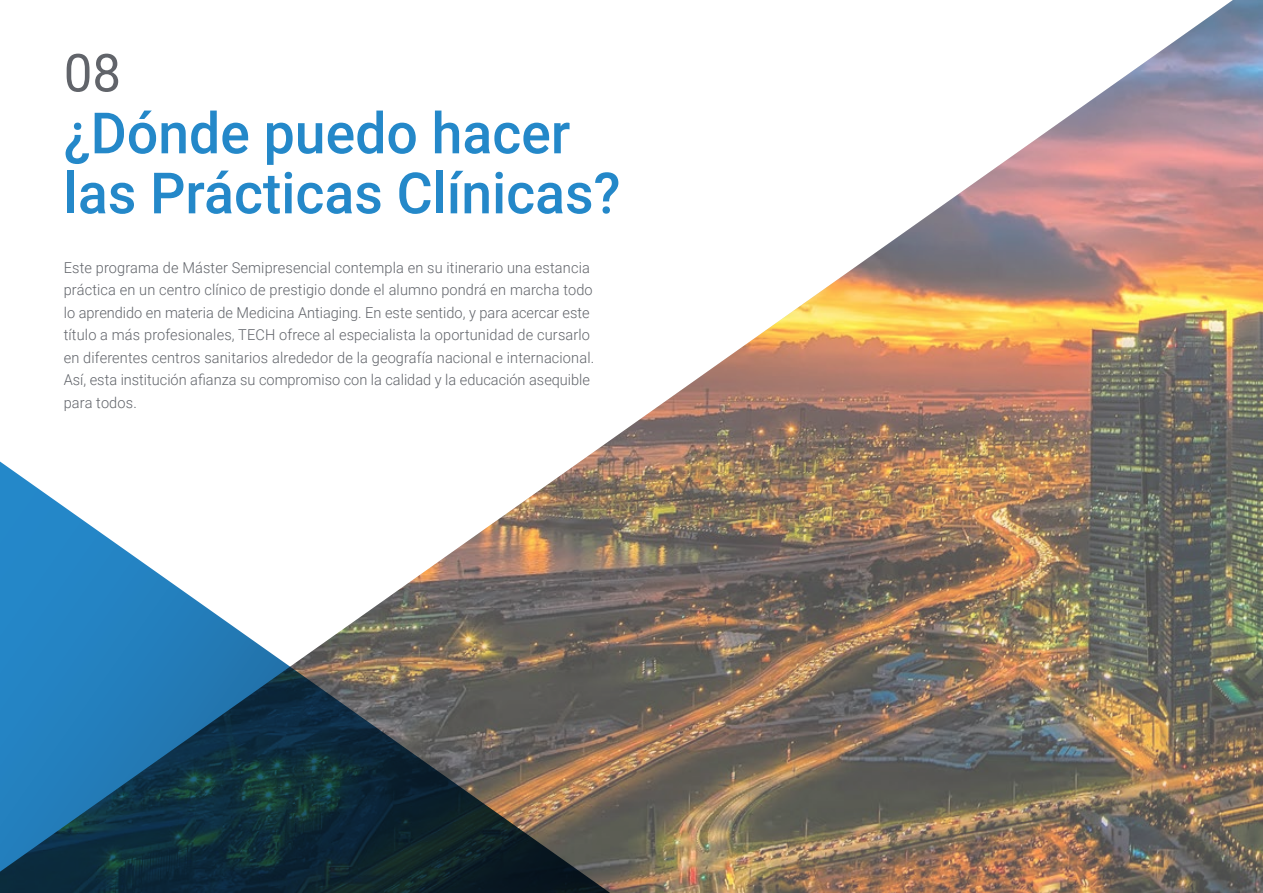
<style>
.page{position:relative;width:1263px;height:893px;background:#fff}
.page>*{position:absolute;margin:0;border:0;box-sizing:border-box;transform-origin:0 0}
.t1{font:500 57px/60px "Roboto";color:#2488c9}
.t2{font:52.5px "Roboto";color:#61646a}
.t3{font:300 15px/22.5px "Roboto";letter-spacing:.01em;color:#61646a}
</style>
<div class="page">
<img style="left:602px;top:0;width:661px;height:893px">
<svg style="left:0;top:446px;width:640px;height:447px"></svg>
<h2 class="t2" style="left:64px;top:36px;width:59px">08</h2>
<h1 class="t1" style="left:64px;top:101px;width:558px">¿Dónde puedo hacer las Prácticas Clínicas?</h1>
<p class="t3" style="left:64px;top:255px;width:532px">Este programa de Máster Semipresencial contempla en su itinerario una estancia práctica en un centro clínico de prestigio donde el alumno pondrá en marcha todo lo aprendido en materia de Medicina Antiaging. En este sentido, y para acercar este título a más profesionales, TECH ofrece al especialista la oportunidad de cursarlo en diferentes centros sanitarios alrededor de la geografía nacional e internacional.<br>Así, esta institución afianza su compromiso con la calidad y la educación asequible para todos.</p>
</div>
